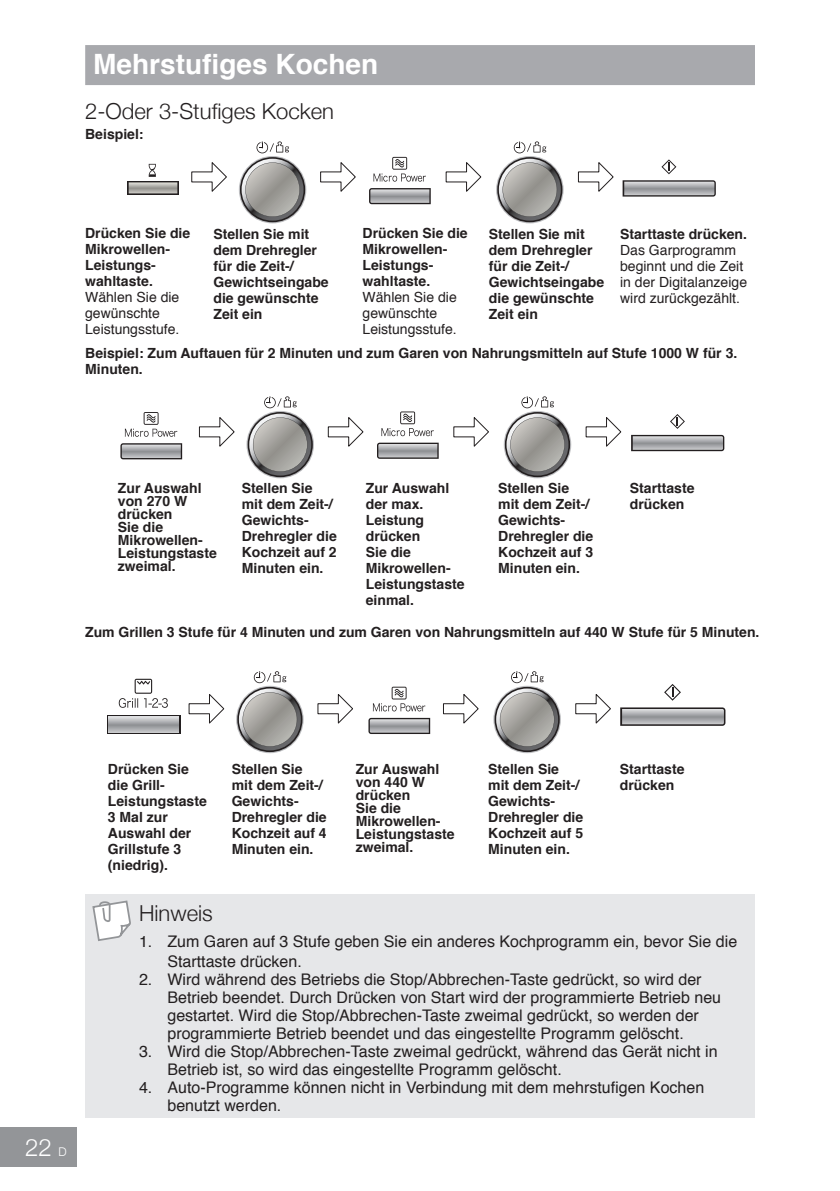
<style>
.page{position:relative;width:840px;height:1191px;background:#fff}
.page>*{position:absolute;margin:0;border:0;box-sizing:border-box;transform-origin:0 0}
.t1{font:700 28px "Helvetica";color:#fff}
.t2{font:300 24px "Helvetica Neue";color:#fff}
.Sub_Heading{font:300 22px "Helvetica Neue";color:#231f20}
.t3{font:16px/18px "Helvetica";color:#231f20}
.DIAGRAMS_Diagram_Bod{font:700 14px/16px "Helvetica";color:#231f20}
.DIAGRAMS_Diagram_Bod-2{font:14px/16px "Helvetica";color:#231f20}
.DIAGRAMS_Diagram_Sub{font:700 14px/16px "Helvetica";color:#231f20}
.Diagram_Body_Text{font:700 14px/13px "Helvetica";color:#231f20}
.Diagram_Sub_Txt{font:700 14px "Helvetica";color:#231f20}
.s1{font-weight:700}
.s2{font-size:12px}
</style>
<div class="page">
<div style="left:0;top:1127px;width:77px;height:39px;background:#939598"></div>
<div style="left:85px;top:895px;width:669px;height:223px;background:#e6e7e9"></div>
<svg style="left:92px;top:901px;width:38px;height:40px"></svg>
<div style="left:85px;top:45px;width:669px;height:40px;background:#a8a9ad"></div>
<svg style="left:191px;top:162px;width:36px;height:30px"></svg>
<svg style="left:445px;top:162px;width:37px;height:30px"></svg>
<svg style="left:577px;top:162px;width:37px;height:30px"></svg>
<svg style="left:320px;top:162px;width:36px;height:30px"></svg>
<svg style="left:241px;top:159px;width:62px;height:62px;background:#a4a3a1"></svg>
<svg style="left:256px;top:141px;width:33px;height:12px"></svg>
<svg style="left:498px;top:159px;width:62px;height:62px;background:#a4a3a1"></svg>
<svg style="left:513px;top:141px;width:33px;height:12px"></svg>
<svg style="left:127px;top:181px;width:51px;height:13px"></svg>
<svg style="left:129px;top:164px;width:48px;height:29px"></svg>
<svg style="left:622px;top:180px;width:93px;height:17px;background:#9c9c9e"></svg>
<svg style="left:661px;top:159px;width:15px;height:15px"></svg>
<svg style="left:369px;top:188px;width:61px;height:16px"></svg>
<svg style="left:373px;top:157px;width:52px;height:25px"></svg>
<svg style="left:198px;top:417px;width:37px;height:30px"></svg>
<svg style="left:453px;top:417px;width:36px;height:30px"></svg>
<svg style="left:585px;top:417px;width:37px;height:30px"></svg>
<svg style="left:327px;top:417px;width:37px;height:30px"></svg>
<svg style="left:246px;top:411px;width:68px;height:67px"></svg>
<svg style="left:247px;top:412px;width:65px;height:65px"></svg>
<svg style="left:249px;top:414px;width:62px;height:61px;background:#a4a3a1"></svg>
<svg style="left:264px;top:396px;width:32px;height:12px"></svg>
<svg style="left:503px;top:411px;width:68px;height:67px"></svg>
<svg style="left:504px;top:412px;width:65px;height:65px"></svg>
<svg style="left:506px;top:414px;width:62px;height:61px;background:#a4a3a1"></svg>
<svg style="left:521px;top:396px;width:32px;height:12px"></svg>
<svg style="left:631px;top:435px;width:93px;height:16px"></svg>
<svg style="left:670px;top:414px;width:14px;height:15px"></svg>
<svg style="left:377px;top:443px;width:61px;height:16px"></svg>
<svg style="left:381px;top:411px;width:52px;height:25px"></svg>
<svg style="left:120px;top:443px;width:62px;height:16px"></svg>
<svg style="left:125px;top:412px;width:52px;height:25px"></svg>
<svg style="left:239px;top:671px;width:62px;height:79px"></svg>
<svg style="left:188px;top:694px;width:37px;height:30px"></svg>
<svg style="left:443px;top:694px;width:36px;height:30px"></svg>
<svg style="left:575px;top:694px;width:36px;height:30px"></svg>
<svg style="left:317px;top:694px;width:36px;height:30px"></svg>
<svg style="left:496px;top:671px;width:62px;height:79px"></svg>
<svg style="left:620px;top:707px;width:105px;height:19px;background:#9a9a9d"></svg>
<svg style="left:664px;top:684px;width:16px;height:16px"></svg>
<svg style="left:368px;top:718px;width:62px;height:16px"></svg>
<svg style="left:372px;top:686px;width:53px;height:25px"></svg>
<svg style="left:107px;top:715px;width:73px;height:19px"></svg>
<svg style="left:119px;top:679px;width:49px;height:29px"></svg>
<svg style="left:109px;top:717px;width:69px;height:15px"></svg>
<p class="t1" style="left:93px;top:41px;width:286px">Mehrstufiges Kochen</p>
<p class="Sub_Heading" style="left:85px;top:94px;width:250px">2-Oder 3-Stufiges Kocken</p>
<p class="Diagram_Sub_Txt" style="left:85px;top:123px;width:60px">Beispiel:</p>
<p class="DIAGRAMS_Diagram_Bod" style="left:85px;top:225px;width:107px">Drücken Sie die<br>Mikrowellen-<br>Leistungs-</p>
<p class="DIAGRAMS_Diagram_Bod-2" style="left:85px;top:273px;width:96px"><span class="s1">wahltaste.<br></span>Wählen Sie die gewünschte<br>Leistungsstufe.</p>
<p class="DIAGRAMS_Diagram_Bod" style="left:213px;top:226px;width:117px">Stellen Sie mit dem Drehregler für die Zeit-/<br>Gewichtseingabe die gewünschte<br>Zeit ein</p>
<p class="DIAGRAMS_Diagram_Bod" style="left:362px;top:225px;width:107px">Drücken Sie die<br>Mikrowellen-<br>Leistungs-</p>
<p class="DIAGRAMS_Diagram_Bod-2" style="left:362px;top:273px;width:96px"><span class="s1">wahltaste.<br></span>Wählen Sie die gewünschte<br>Leistungsstufe.</p>
<p class="DIAGRAMS_Diagram_Bod" style="left:488px;top:226px;width:117px">Stellen Sie mit dem Drehregler für die Zeit-/<br>Gewichtseingabe die gewünschte<br>Zeit ein</p>
<p class="DIAGRAMS_Diagram_Bod-2" style="left:619px;top:226px;width:128px"><span class="s1">Starttaste drücken.<br></span>Das Garprogramm beginnt und die Zeit in der Digitalanzeige wird zurückgezählt.</p>
<p class="DIAGRAMS_Diagram_Sub" style="left:85px;top:346px;width:653px">Beispiel: Zum Auftauen für 2 Minuten und zum Garen von Nahrungsmitteln auf Stufe 1000 W für 3.<br>Minuten.</p>
<p class="DIAGRAMS_Diagram_Bod" style="left:241px;top:480px;width:96px">Stellen Sie mit dem Zeit-/<br>Gewichts-<br>Drehregler die<br>Kochzeit auf 2<br>Minuten ein.</p>
<p class="DIAGRAMS_Diagram_Bod" style="left:498px;top:480px;width:96px">Stellen Sie mit dem Zeit-/<br>Gewichts-<br>Drehregler die<br>Kochzeit auf 3<br>Minuten ein.</p>
<p class="DIAGRAMS_Diagram_Bod" style="left:629px;top:480px;width:66px">Starttaste drücken</p>
<p class="Diagram_Body_Text" style="left:118px;top:482px;width:100px">Zur Auswahl von 270 W drücken<br>Sie die<br>Mikrowellen-<br>Leistungstaste zweimal.</p>
<p class="DIAGRAMS_Diagram_Bod" style="left:365px;top:480px;width:100px">Zur Auswahl der max.<br>Leistung drücken<br>Sie die<br>Mikrowellen-<br>Leistungstaste einmal.</p>
<p class="DIAGRAMS_Diagram_Sub" style="left:85px;top:624px;width:675px">Zum Grillen 3 Stufe für 4 Minuten und zum Garen von Nahrungsmitteln auf 440 W Stufe für 5 Minuten.</p>
<h2 class="t2" style="left:25px;top:1127px;width:43px">22 <span class="s2">D</span></h2>
<p class="DIAGRAMS_Diagram_Bod" style="left:108px;top:761px;width:100px">Drücken Sie die Grill-<br>Leistungstaste<br>3 Mal zur<br>Auswahl der<br>Grillstufe 3 (niedrig).</p>
<p class="Diagram_Body_Text" style="left:355px;top:762px;width:100px">Zur Auswahl von 440 W drücken<br>Sie die<br>Mikrowellen-<br>Leistungstaste zweimal.</p>
<p class="DIAGRAMS_Diagram_Bod" style="left:231px;top:761px;width:96px">Stellen Sie mit dem Zeit-/<br>Gewichts-<br>Drehregler die<br>Kochzeit auf 4<br>Minuten ein.</p>
<p class="DIAGRAMS_Diagram_Bod" style="left:488px;top:761px;width:96px">Stellen Sie mit dem Zeit-/<br>Gewichts-<br>Drehregler die<br>Kochzeit auf 5<br>Minuten ein.</p>
<p class="DIAGRAMS_Diagram_Bod" style="left:619px;top:761px;width:66px">Starttaste drücken</p>
<p class="Sub_Heading" style="left:139px;top:895px;width:75px">Hinweis</p>
<p class="t3" style="left:167px;top:931px;width:571px;line-height:20px;text-indent:-28px">1. Zum Garen auf 3 Stufe geben Sie ein anderes Kochprogramm ein, bevor Sie die<br>Starttaste drücken.</p>
<p class="t3" style="left:167px;top:970px;width:555px;text-indent:-28px">2. Wird während des Betriebs die Stop/Abbrechen-Taste gedrückt, so wird der Betrieb beendet. Durch Drücken von Start wird der programmierte Betrieb neu gestartet. Wird die Stop/Abbrechen-Taste zweimal gedrückt, so werden der programmierte Betrieb beendet und das eingestellte Programm gelöscht.</p>
<p class="t3" style="left:167px;top:1042px;width:551px;text-indent:-28px">3. Wird die Stop/Abbrechen-Taste zweimal gedrückt, während das Gerät nicht in<br>Betrieb ist, so wird das eingestellte Programm gelöscht.</p>
<p class="t3" style="left:167px;top:1078px;width:538px;text-indent:-28px">4. Auto-Programme können nicht in Verbindung mit dem mehrstufigen Kochen benutzt werden.</p>
</div>
